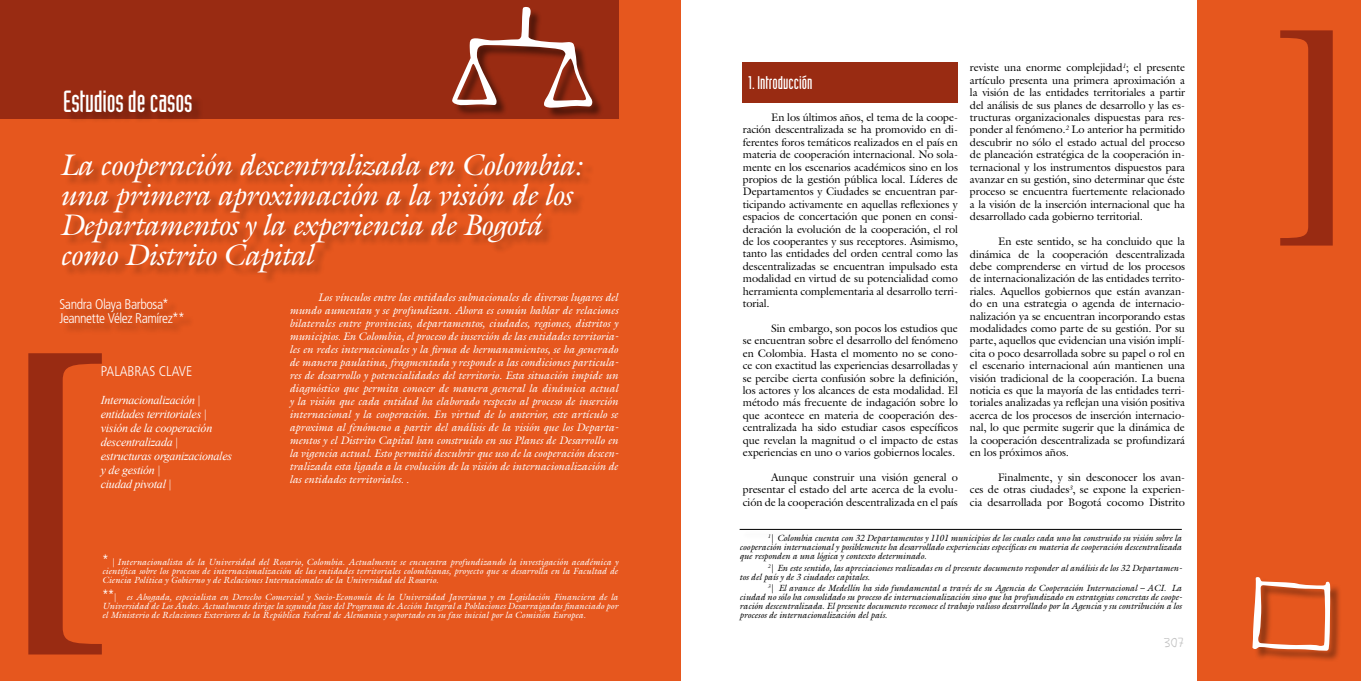
<style>
.page{position:relative;width:1361px;height:681px;background:#fff}
.page>*{position:absolute;margin:0;border:0;box-sizing:border-box;transform-origin:0 0}
.t1{font:600 350px "Times";color:#992b12}
.t2{font:600 250px "Times";color:#992b12}
.t3{font:italic 30px/30px "Galliard";letter-spacing:-.03em;color:#fff}
.t4{font:30px "Industria Solid";letter-spacing:-.005em;color:#fff}
.t5{font:18px "Industria Solid";color:#fff}
.t6{font:300 condensed 14px/14px "Frutiger";letter-spacing:-.035em;color:#fff}
.t7{font:300 condensed 14px "Frutiger";color:#fff}
.t8{font:italic 12px/14px "Times New Roman";letter-spacing:-.025em;color:#fff}
.t9{font:11px/12.4px "Galliard";letter-spacing:-.01em;color:#000;text-align:justify}
.t10{font:italic 11px/13px "Galliard";letter-spacing:-.01em;color:#fff;text-align:justify}
.t11{font:11px "Montevideo JTG";color:#c2c2c2}
.t12{font:italic 9px/9px "Galliard";letter-spacing:-.01em;color:#000;text-align:justify}
.t13{font:italic 9px/9px "Galliard";color:#fff;text-align:justify}
.s1{font-family:"Frutiger";font-weight:300;font-style:normal;font-stretch:condensed;font-size:14px}
</style>
<div class="page">
<div style="left:0;top:0;width:680px;height:680px;background:#e6571e"></div>
<div style="left:0;top:0;width:618px;height:118px;background:#992b12"></div>
<div style="left:66px;top:91px;width:138px;height:33px;background:#000;opacity:.29"></div>
<div style="left:61px;top:154px;width:533px;height:180px;background:#000;opacity:.28"></div>
<div style="left:453px;top:8px;width:151px;height:112px;background:#000;opacity:.48"></div>
<div style="left:743px;top:62px;width:215px;height:40px;background:#992b12"></div>
<div style="left:1197px;top:0;width:164px;height:680px;background:#e6571e"></div>
<div style="left:1254px;top:578px;width:88px;height:84px;background:#000;opacity:.39"></div>
<hr style="left:739px;top:529px;width:443px;height:1px;background:#000">
<svg style="left:453px;top:8px;width:139px;height:100px"></svg>
<svg style="left:1254px;top:578px;width:77px;height:72px"></svg>
<h3 class="t4" style="left:63px;top:84px;width:131px">Estudios de casos</h3>
<h3 class="t3" style="left:59px;top:149px;width:524px">La cooperación descentralizada en Colombia: una primera aproximación a la visión de los Departamentos y la experiencia de Bogotá como Distrito Capital</h3>
<p class="t6" style="left:59px;top:297px;width:127px">Sandra Olaya Barbosa*<br>Jeannette Vélez Ramírez**</p>
<p class="t10" style="left:289px;top:290px;width:330px;text-indent:28px">Los vínculos entre las entidades subnacionales de diversos lugares del mundo aumentan y se profundizan. Ahora es común hablar de relaciones bilaterales entre provincias, departamentos, ciudades, regiones, distritos y municipios. En Colombia, el proceso de inserción de las entidades territoria&shy;les en redes internacionales y la firma de hermanamientos, se ha generado de manera paulatina, fragmentada y responde a las condiciones particula&shy;res de desarrollo y potencialidades del territorio. Esta situación impide un diagnóstico que permita conocer de manera general la dinámica actual y la visión que cada entidad ha elaborado respecto al proceso de inserción internacional y la cooperación. En virtud de lo anterior, este artículo se aproxima al fenómeno a partir del análisis de la visión que los Departa&shy;mentos y el Distrito Capital han construido en sus Planes de Desarrollo en la vigencia actual. Esto permitió descubrir que uso de la cooperación descen&shy;tralizada esta ligada a la evolución de la visión de internacionalización de las entidades territoriales. .</p>
<h1 class="t1" style="left:2px;top:264px;width:118px">[</h1>
<p class="t7" style="left:101px;top:362px;width:93px">PALABRAS CLAVE</p>
<p class="t8" style="left:101px;top:392px;width:133px">Internacionalización | entidades territoriales | visión de la cooperación descentralizada | estructuras organizacionales y de gestión |<br>ciudad pivotal |</p>
<p class="t13" style="left:102px;top:557px;width:517px"><span class="s1">*</span> | Internacionalista de la Universidad del Rosario, Colombia. Actualmente se encuentra profundizando la investigación académica y científica sobre los procesos de internacionalización de las entidades territoriales colombianas, proyecto que se desarrolla en la Facultad de Ciencia Política y Gobierno y de Relaciones Internacionales de la Universidad del Rosario.</p>
<p class="t13" style="left:102px;top:592px;width:517px"><span class="s1">**</span>| es Abogada, especialista en Derecho Comercial y Socio-Economía de la Universidad Javeriana y en Legislación Financiera de la Universidad de Los Andes. Actualmente dirige la segunda fase del Programa de Acción Integral a Poblaciones Desarraigadas financiado por el Ministerio de Relaciones Exteriores de la República Federal de Alemania y soportado en su fase inicial por la Comisión Europea.</p>
<p class="t9" style="left:970px;top:61px;width:217px">reviste una enorme complejidad<sup>1</sup>; el presente artículo presenta una primera aproximación a la visión de las entidades territoriales a partir del análisis de sus planes de desarrollo y las es&shy;tructuras organizacionales dispuestas para res&shy;ponder al fenómeno.<sup>2</sup> Lo anterior ha permitido descubrir no sólo el estado actual del proceso de planeación estratégica de la cooperación in&shy;ternacional y los instrumentos dispuestos para avanzar en su gestión, sino determinar que éste proceso se encuentra fuertemente relacionado a la visión de la inserción internacional que ha desarrollado cada gobierno territorial.</p>
<p class="t9" style="left:970px;top:235px;width:217px;text-indent:28px">En este sentido, se ha concluido que la dinámica de la cooperación descentralizada debe comprenderse en virtud de los procesos de internacionalización de las entidades territo&shy;riales. Aquellos gobiernos que están avanzan&shy;do en una estrategia o agenda de internacio&shy;nalización ya se encuentran incorporando estas modalidades como parte de su gestión. Por su parte, aquellos que evidencian una visión implí&shy;cita o poco desarrollada sobre su papel o rol en el escenario internacional aún mantienen una visión tradicional de la cooperación. La buena noticia es que la mayoría de las entidades terri&shy;toriales analizadas ya reflejan una visión positiva acerca de los procesos de inserción internacio&shy;nal, lo que permite sugerir que la dinámica de la cooperación descentralizada se profundizará en los próximos años.</p>
<p class="t9" style="left:970px;top:470px;width:217px;text-indent:28px">Finalmente, y sin desconocer los avan&shy;ces de otras ciudades<sup>3</sup>, se expone la experien&shy;cia desarrollada por Bogotá cocomo Distrito</p>
<p class="t12" style="left:739px;top:533px;width:444px;text-indent:28px"><sup>1</sup>| Colombia cuenta con 32 Departamentos y 1101 municipios de los cuales cada uno ha construido su visión sobre la cooperación internacional y posiblemente ha desarrollado experiencias específicas en materia de cooperación descentralizada que responden a una lógica y contexto determinado.</p>
<p class="t12" style="left:739px;top:562px;width:444px;text-indent:28px"><sup>2</sup>| En este sentido, las apreciaciones realizadas en el presente documento responder al análisis de los 32 Departamen&shy;tos del país y de 3 ciudades capitales.</p>
<p class="t12" style="left:739px;top:583px;width:444px;text-indent:28px"><sup>3</sup>| El avance de Medellín ha sido fundamental a través de su Agencia de Cooperación Internacional – ACI. La ciudad no sólo ha consolidado su proceso de internacionalización sino que ha profundizado en estrategias concretas de coope&shy;ración descentralizada. El presente documento reconoce el trabajo valioso desarrollado por la Agencia y su contribución a los procesos de internacionalización del país.</p>
<h3 class="t5" style="left:748px;top:73px;width:65px">1. Introducción</h3>
<p class="t9" style="left:743px;top:111px;width:217px;text-indent:28px">En los últimos años, el tema de la coope&shy;ración descentralizada se ha promovido en di&shy;ferentes foros temáticos realizados en el país en materia de cooperación internacional. No sola&shy;mente en los escenarios académicos sino en los propios de la gestión pública local. Líderes de Departamentos y Ciudades se encuentran par&shy;ticipando activamente en aquellas reflexiones y espacios de concertación que ponen en consi&shy;deración la evolución de la cooperación, el rol de los cooperantes y sus receptores. Asimismo, tanto las entidades del orden central como las descentralizadas se encuentran impulsado esta modalidad en virtud de su potencialidad como herramienta complementaria al desarrollo terri&shy;torial.</p>
<p class="t9" style="left:743px;top:322px;width:217px;text-indent:28px">Sin embargo, son pocos los estudios que se encuentran sobre el desarrollo del fenómeno en Colombia. Hasta el momento no se cono&shy;ce con exactitud las experiencias desarrolladas y se percibe cierta confusión sobre la definición, los actores y los alcances de esta modalidad. El método más frecuente de indagación sobre lo que acontece en materia de cooperación des&shy;centralizada ha sido estudiar casos específicos que revelan la magnitud o el impacto de estas experiencias en uno o varios gobiernos locales.</p>
<p class="t9" style="left:743px;top:470px;width:217px;text-indent:28px">Aunque construir una visión general o presentar el estado del arte acerca de la evolu&shy;ción de la cooperación descentralizada en el país</p>
<p class="t11" style="left:1163px;top:633px;width:22px">307</p>
<h2 class="t2" style="left:1351px;top:309px;width:85px;rotate:-180deg">[</h2>
</div>
